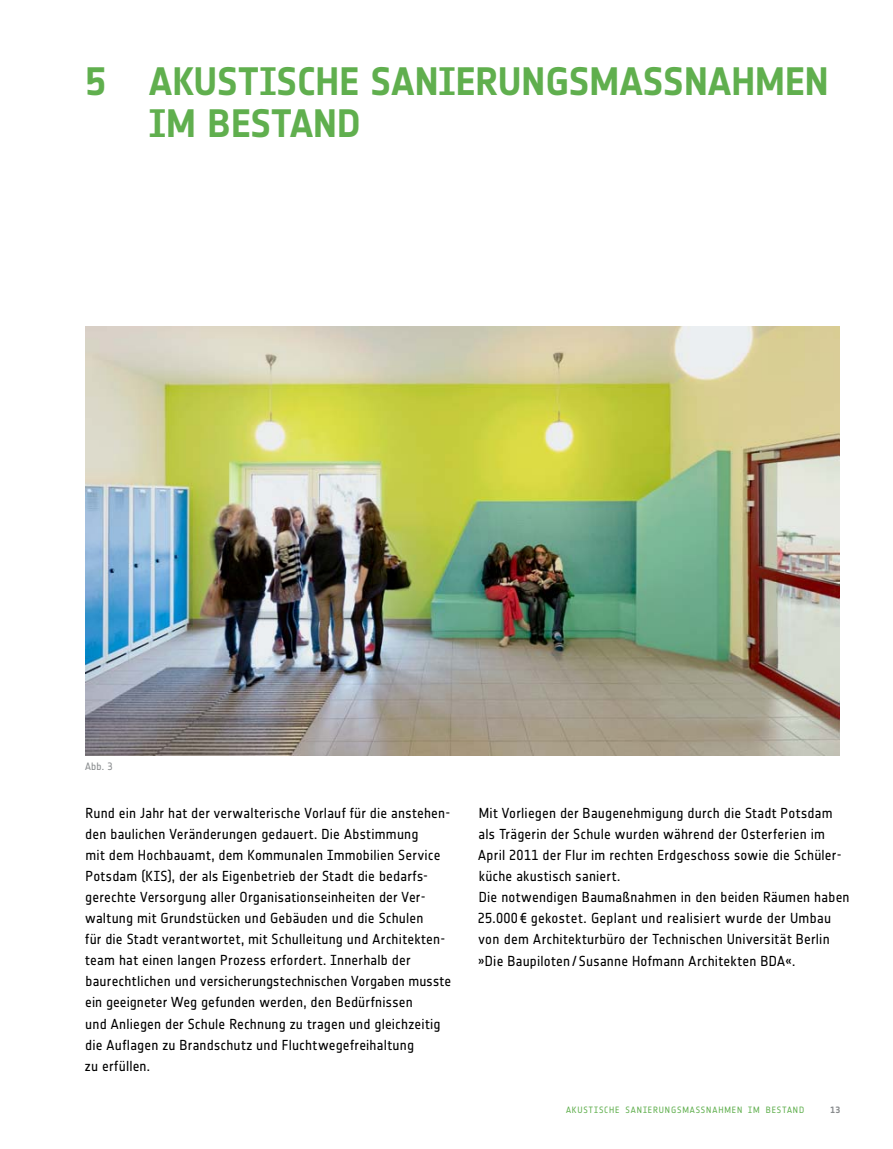
<style>
.page{position:relative;width:893px;height:1149px;background:#fff}
.page>*{position:absolute;margin:0;border:0;box-sizing:border-box;transform-origin:0 0}
.t1{font:39px/42px "Notes Bold Tf";color:#60af4e}
.t2{font:14.25px/21px "Notes Regular Tf";letter-spacing:.01em;color:#000}
.t3{font:10.5px "Notes Regular Tf";color:#888b8d}
.t4{font:9px "Notes Regular Tf";letter-spacing:.1em;color:#60af4e}
.t5{font:9px "Notes Bold Tf";color:#888b8d}
</style>
<div class="page">
<img style="left:85px;top:326px;width:755px;height:429px">
<h1 class="t1" style="left:149px;top:60px;width:681px;text-indent:-63px">5 AKUSTISCHE SANIERUNGSMASSNAHMEN<br>IM BESTAND</h1>
<p class="t3" style="left:85px;top:760px;width:29px">Abb. 3</p>
<p class="t2" style="left:85px;top:802px;width:368px">Rund ein Jahr hat der verwalterische Vorlauf für die anstehen&shy;den baulichen Veränderungen gedauert. Die Abstimmung<br>mit dem Hochbauamt, dem Kommunalen Immobilien Service Potsdam (KIS), der als Eigenbetrieb der Stadt die bedarfs&shy;gerechte Versorgung aller Organisationseinheiten der Ver&shy;waltung mit Grundstücken und Gebäuden und die Schulen<br>für die Stadt verantwortet, mit Schulleitung und Architekten&shy;team hat einen langen Prozess erfordert. Innerhalb der baurechtlichen und versicherungstechnischen Vorgaben musste ein geeigneter Weg gefunden werden, den Bedürfnissen<br>und Anliegen der Schule Rechnung zu tragen und gleichzeitig die Auflagen zu Brandschutz und Fluchtwegefreihaltung<br>zu erfüllen.</p>
<p class="t2" style="left:478px;top:802px;width:373px">Mit Vorliegen der Baugenehmigung durch die Stadt Potsdam als Trägerin der Schule wurden während der Osterferien im April 2011 der Flur im rechten Erdgeschoss sowie die Schüler&shy;küche akustisch saniert.<br>Die notwendigen Baumaßnahmen in den beiden Räumen haben 25.000€ gekostet. Geplant und realisiert wurde der Umbau von dem Architekturbüro der Technischen Universität Berlin »Die Baupiloten/Susanne Hofmann Architekten BDA«.</p>
<p class="t4" style="left:566px;top:1104px;width:7px">Akus</p>
<p class="t4" style="left:589px;top:1104px;width:61px">tische Sanieru</p>
<p class="t4" style="left:665px;top:1104px;width:13px">ngsm</p>
<p class="t4" style="left:690px;top:1104px;width:65px">aSSnahme n im</p>
<p class="t4" style="left:766px;top:1104px;width:39px">Bestand</p>
<p class="t5" style="left:830px;top:1103px;width:11px">13</p>
</div>
